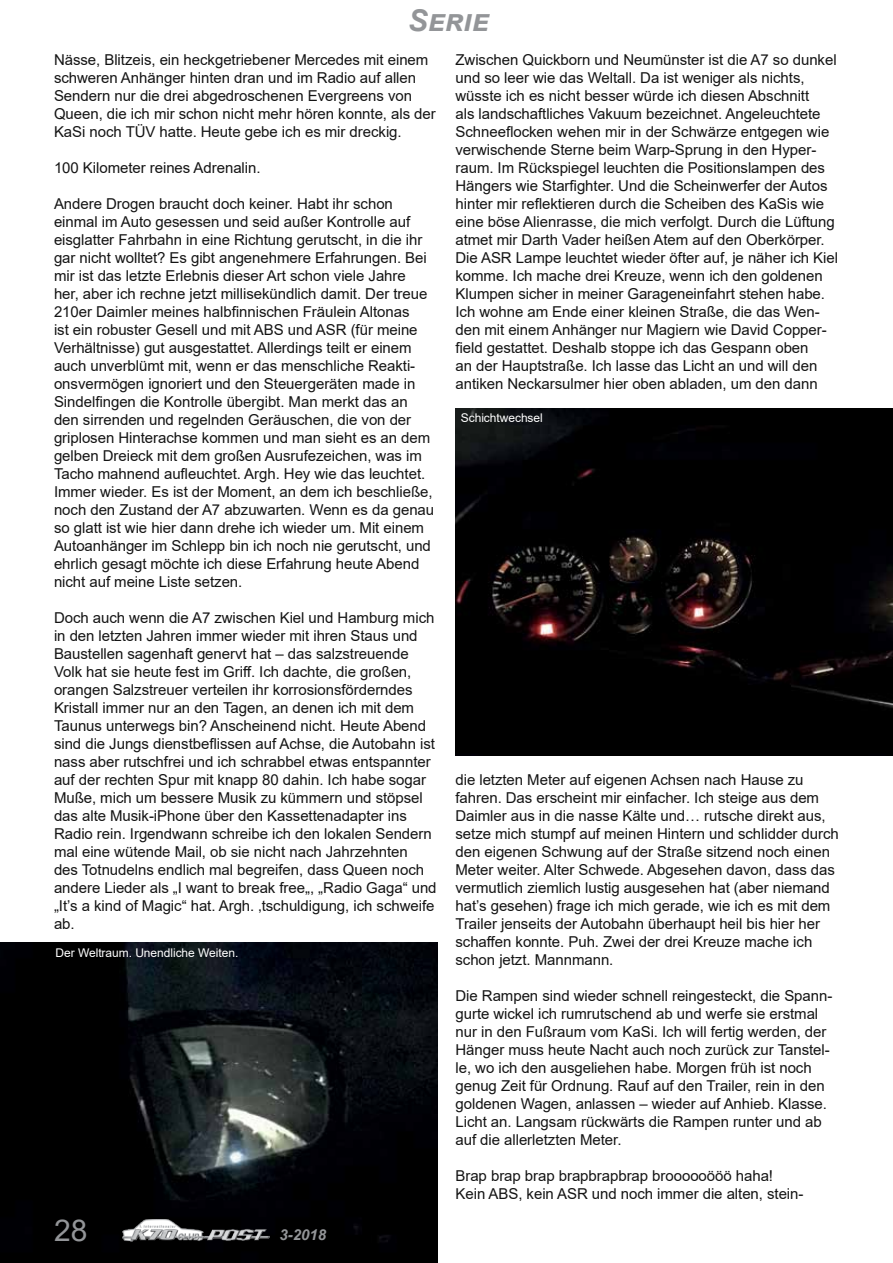
<style>
.page{position:relative;width:893px;height:1263px;background:#fff}
.page>*{position:absolute;margin:0;border:0;box-sizing:border-box;transform-origin:0 0}
.t1{font:italic 700 30px "Arial";color:#939598}
.t2{font:30px "Arial";color:#939598}
.t3{font:15px/18px "Arial";letter-spacing:-.005em;color:#141414}
.t4{font:italic 700 15px "Arial";color:#939598}
.t5{font:12px "Arial";letter-spacing:-.005em;color:#fff}
</style>
<div class="page">
<img style="left:0;top:943px;width:437px;height:320px">
<img style="left:455px;top:408px;width:438px;height:347px">
<img style="left:123px;top:1219px;width:146px;height:22px">
<h1 class="t1" style="left:408px;top:1px;width:83px">Serie</h1>
<p class="t3" style="left:54px;top:51px;width:383px">Nässe, Blitzeis, ein heckgetriebener Mercedes mit einem schweren Anhänger hinten dran und im Radio auf allen Sendern nur die drei abgedroschenen Evergreens von Queen, die ich mir schon nicht mehr hören konnte, als der KaSi noch TÜV hatte. Heute gebe ich es mir dreckig.</p>
<p class="t3" style="left:54px;top:159px;width:208px">100 Kilometer reines Adrenalin.</p>
<p class="t3" style="left:54px;top:195px;width:382px">Andere Drogen braucht doch keiner. Habt ihr schon einmal im Auto gesessen und seid außer Kontrolle auf eisglatter Fahrbahn in eine Richtung gerutscht, in die ihr gar nicht wolltet? Es gibt angenehmere Erfahrungen. Bei mir ist das letzte Erlebnis dieser Art schon viele Jahre her, aber ich rechne jetzt millisekündlich damit. Der treue 210er Daimler meines halbfinnischen Fräulein Altonas<br>ist ein robuster Gesell und mit ABS und ASR (für meine Verhältnisse) gut ausgestattet. Allerdings teilt er einem auch unverblümt mit, wenn er das menschliche Reakti&shy;onsvermögen ignoriert und den Steuergeräten made in Sindelfingen die Kontrolle übergibt. Man merkt das an den sirrenden und regelnden Geräuschen, die von der griplosen Hinterachse kommen und man sieht es an dem gelben Dreieck mit dem großen Ausrufezeichen, was im Tacho mahnend aufleuchtet. Argh. Hey wie das leuchtet.<br>Immer wieder. Es ist der Moment, an dem ich beschließe, noch den Zustand der A7 abzuwarten. Wenn es da genau so glatt ist wie hier dann drehe ich wieder um. Mit einem Autoanhänger im Schlepp bin ich noch nie gerutscht, und ehrlich gesagt möchte ich diese Erfahrung heute Abend nicht auf meine Liste setzen.</p>
<p class="t3" style="left:54px;top:609px;width:384px">Doch auch wenn die A7 zwischen Kiel und Hamburg mich in den letzten Jahren immer wieder mit ihren Staus und Baustellen sagenhaft genervt hat – das salzstreuende Volk hat sie heute fest im Griff. Ich dachte, die großen, orangen Salzstreuer verteilen ihr korrosionsförderndes Kristall immer nur an den Tagen, an denen ich mit dem Taunus unterwegs bin? Anscheinend nicht. Heute Abend sind die Jungs dienstbeflissen auf Achse, die Autobahn ist nass aber rutschfrei und ich schrabbel etwas entspannter auf der rechten Spur mit knapp 80 dahin. Ich habe sogar Muße, mich um bessere Musik zu kümmern und stöpsel das alte Musik-iPhone über den Kassettenadapter ins Radio rein. Irgendwann schreibe ich den lokalen Sendern mal eine wütende Mail, ob sie nicht nach Jahrzehnten<br>des Totnudelns endlich mal begreifen, dass Queen noch andere Lieder als „I want to break free„, „Radio Gaga“ und „It’s a kind of Magic“ hat. Argh. ‚tschuldigung, ich schweife ab.</p>
<p class="t5" style="left:56px;top:944px;width:184px">Der Weltraum. Unendliche Weiten.</p>
<h1 class="t2" style="left:54px;top:1210px;width:35px">28</h1>
<p class="t4" style="left:280px;top:1225px;width:48px">3-2018</p>
<p class="t3" style="left:455px;top:51px;width:384px">Zwischen Quickborn und Neumünster ist die A7 so dunkel und so leer wie das Weltall. Da ist weniger als nichts, wüsste ich es nicht besser würde ich diesen Abschnitt<br>als landschaftliches Vakuum bezeichnet. Angeleuchtete Schneeflocken wehen mir in der Schwärze entgegen wie verwischende Sterne beim Warp-Sprung in den Hyper&shy;raum. Im Rückspiegel leuchten die Positionslampen des Hängers wie Starfighter. Und die Scheinwerfer der Autos hinter mir reflektieren durch die Scheiben des KaSis wie eine böse Alienrasse, die mich verfolgt. Durch die Lüftung atmet mir Darth Vader heißen Atem auf den Oberkörper.<br>Die ASR Lampe leuchtet wieder öfter auf, je näher ich Kiel komme. Ich mache drei Kreuze, wenn ich den goldenen Klumpen sicher in meiner Garageneinfahrt stehen habe.<br>Ich wohne am Ende einer kleinen Straße, die das Wen&shy;den mit einem Anhänger nur Magiern wie David Copper&shy;field gestattet. Deshalb stoppe ich das Gespann oben<br>an der Hauptstraße. Ich lasse das Licht an und will den antiken Neckarsulmer hier oben abladen, um den dann</p>
<p class="t5" style="left:461px;top:409px;width:84px">Schichtwechsel</p>
<p class="t3" style="left:455px;top:771px;width:385px">die letzten Meter auf eigenen Achsen nach Hause zu fahren. Das erscheint mir einfacher. Ich steige aus dem Daimler aus in die nasse Kälte und… rutsche direkt aus, setze mich stumpf auf meinen Hintern und schlidder durch den eigenen Schwung auf der Straße sitzend noch einen Meter weiter. Alter Schwede. Abgesehen davon, dass das vermutlich ziemlich lustig ausgesehen hat (aber niemand hat’s gesehen) frage ich mich gerade, wie ich es mit dem Trailer jenseits der Autobahn überhaupt heil bis hier her schaffen konnte. Puh. Zwei der drei Kreuze mache ich schon jetzt. Mannmann.</p>
<p class="t3" style="left:455px;top:987px;width:378px">Die Rampen sind wieder schnell reingesteckt, die Spann&shy;gurte wickel ich rumrutschend ab und werfe sie erstmal nur in den Fußraum vom KaSi. Ich will fertig werden, der Hänger muss heute Nacht auch noch zurück zur Tanstel&shy;le, wo ich den ausgeliehen habe. Morgen früh ist noch genug Zeit für Ordnung. Rauf auf den Trailer, rein in den goldenen Wagen, anlassen – wieder auf Anhieb. Klasse.<br>Licht an. Langsam rückwärts die Rampen runter und ab auf die allerletzten Meter.</p>
<p class="t3" style="left:455px;top:1167px;width:349px">Brap brap brap brapbrapbrap broooooööö haha!<br>Kein ABS, kein ASR und noch immer die alten, stein-</p>
</div>
